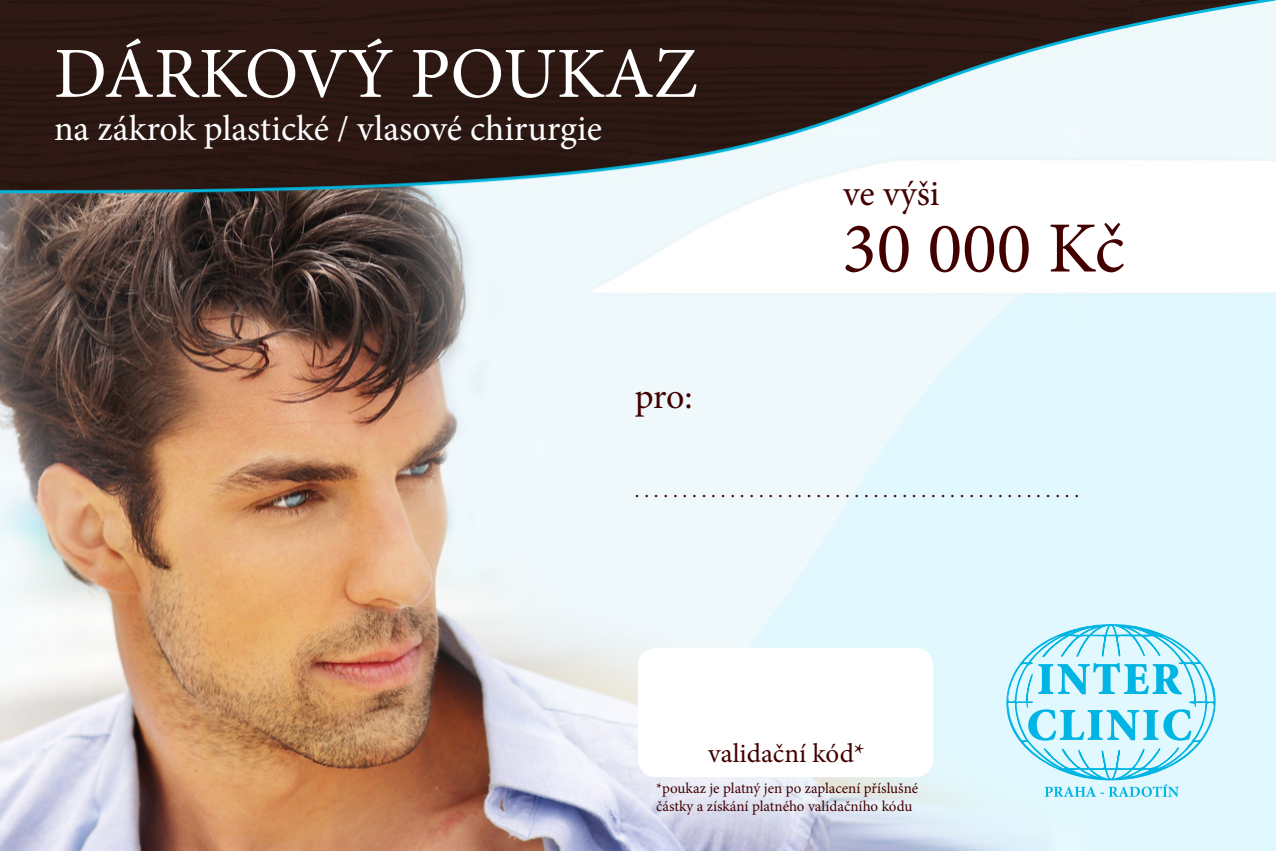
<style>
.page{position:relative;width:1276px;height:851px;background:#fff}
.page>*{position:absolute;margin:0;border:0;box-sizing:border-box;transform-origin:0 0}
.t1{font:72px "Minion Pro";color:#fff}
.t2{font:72px "Minion Pro";color:#430000}
.t3{font:36px "Minion Pro";color:#fff}
.t4{font:36px "Minion Pro";letter-spacing:-.005em;color:#430000}
.t5{font:27px "Minion Pro";color:#430000}
.t6{font:21px "Minion Pro";color:#430000}
.t7{font:15px/18px "Minion Pro";color:#430000}
</style>
<div class="page">
<img style="left:0;top:0;width:1276px;height:850px">
<div style="left:638px;top:647px;width:295px;height:130px;background:#fff;border-radius:18px"></div>
<svg style="left:999px;top:619px;width:223px;height:177px;background:#b4eaf8"></svg>
<p class="t1" style="left:54px;top:26px;width:645px">DÁRKOVÝ POUKAZ</p>
<p class="t3" style="left:54px;top:104px;width:549px">na zákrok plastické / vlasové chirurgie</p>
<p class="t4" style="left:635px;top:372px;width:59px">pro:</p>
<p class="t4" style="left:843px;top:169px;width:98px">ve výši</p>
<p class="t2" style="left:842px;top:200px;width:284px">30 000 Kč</p>
<p class="t6" style="left:635px;top:475px;width:446px">. . . . . . . . . . . . . . . . . . . . . . . . . . . . . . . . . . . . . . . . . . . . . . .</p>
<p class="t5" style="left:708px;top:735px;width:158px">validační kód*</p>
<p class="t7" style="left:656px;top:778px;width:264px">*poukaz je platný jen po zaplacení příslušné částky a získání platného validačního kódu</p>
</div>
